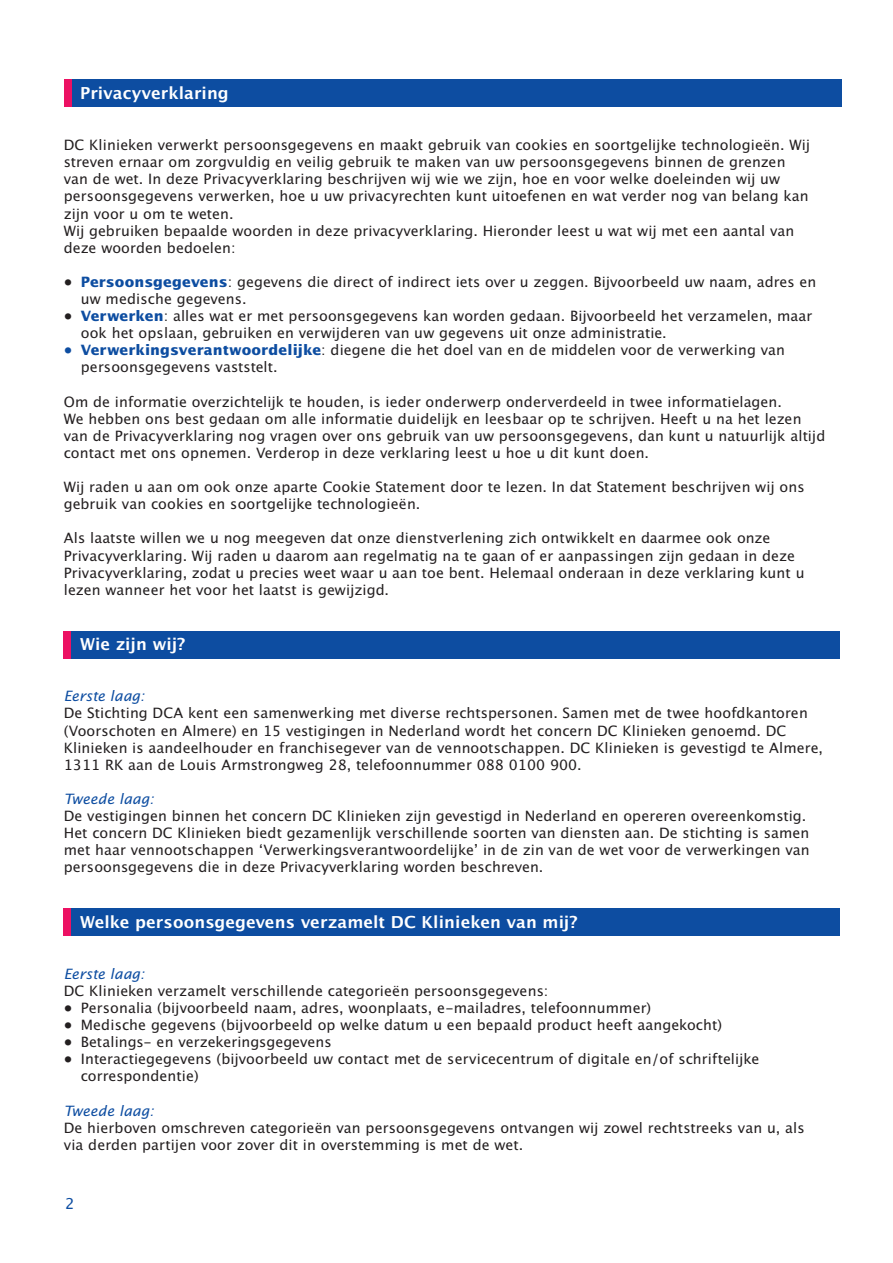
<style>
.page{position:relative;width:893px;height:1263px;background:#fff}
.page>*{position:absolute;margin:0;border:0;box-sizing:border-box;transform-origin:0 0}
.t1{font:16.5px "Lucida San Dem";letter-spacing:.005em;color:#fff}
.t2{font:15px "Lucida San Rom";color:#0d4da1}
.t3{font:14.25px/17.1px "Lucida San Rom";letter-spacing:.01em;color:#231f20}
.t4{font:14.25px "Lucida San Rom Ita";color:#0d4da1}
.s1{font-family:"Lucida San";font-weight:700;color:#0d4da1}
.s2{color:#0d4da1}
</style>
<div class="page">
<div style="left:64px;top:631px;width:776px;height:28px;background:#0d4da1"></div>
<div style="left:63px;top:631px;width:8px;height:28px;background:#ec1163"></div>
<div style="left:64px;top:908px;width:776px;height:28px;background:#0d4da1"></div>
<div style="left:63px;top:908px;width:8px;height:28px;background:#ec1163"></div>
<div style="left:65px;top:79px;width:776px;height:28px;background:#0d4da1"></div>
<div style="left:64px;top:79px;width:8px;height:28px;background:#ec1163"></div>
<p class="t1" style="left:80px;top:83px;width:150px">Privacyverklaring</p>
<p class="t3" style="left:64px;top:137px;width:748px">DC Klinieken verwerkt persoonsgegevens en maakt gebruik van cookies en soortgelijke technologieën. Wij streven ernaar om zorgvuldig en veilig gebruik te maken van uw persoonsgegevens binnen de grenzen van de wet. In deze Privacyverklaring beschrijven wij wie we zijn, hoe en voor welke doeleinden wij uw persoonsgegevens verwerken, hoe u uw privacyrechten kunt uitoefenen en wat verder nog van belang kan zijn voor u om te weten.<br>Wij gebruiken bepaalde woorden in deze privacyverklaring. Hieronder leest u wat wij met een aantal van deze woorden bedoelen:</p>
<p class="t3" style="left:81px;top:274px;width:737px;text-indent:-17px">• <span class="s1">Persoonsgegevens</span>: gegevens die direct of indirect iets over u zeggen. Bijvoorbeeld uw naam, adres en uw medische gegevens.</p>
<p class="t3" style="left:81px;top:308px;width:733px;text-indent:-17px">• <span class="s1">Verwerken</span>: alles wat er met persoonsgegevens kan worden gedaan. Bijvoorbeeld het verzamelen, maar ook het opslaan, gebruiken en verwijderen van uw gegevens uit onze administratie.</p>
<p class="t3" style="left:81px;top:342px;width:706px;text-indent:-17px"><span class="s2">•</span> <span class="s1">Verwerkingsverantwoordelijke</span>: diegene die het doel van en de middelen voor de verwerking van persoonsgegevens vaststelt.</p>
<p class="t3" style="left:64px;top:393px;width:763px">Om de informatie overzichtelijk te houden, is ieder onderwerp onderverdeeld in twee informatielagen.<br>We hebben ons best gedaan om alle informatie duidelijk en leesbaar op te schrijven. Heeft u na het lezen van de Privacyverklaring nog vragen over ons gebruik van uw persoonsgegevens, dan kunt u natuurlijk altijd contact met ons opnemen. Verderop in deze verklaring leest u hoe u dit kunt doen.</p>
<p class="t3" style="left:64px;top:479px;width:742px">Wij raden u aan om ook onze aparte Cookie Statement door te lezen. In dat Statement beschrijven wij ons gebruik van cookies en soortgelijke technologieën.</p>
<p class="t3" style="left:64px;top:530px;width:742px">Als laatste willen we u nog meegeven dat onze dienstverlening zich ontwikkelt en daarmee ook onze Privacyverklaring. Wij raden u daarom aan regelmatig na te gaan of er aanpassingen zijn gedaan in deze Privacyverklaring, zodat u precies weet waar u aan toe bent. Helemaal onderaan in deze verklaring kunt u lezen wanneer het voor het laatst is gewijzigd.</p>
<p class="t1" style="left:80px;top:634px;width:107px">Wie zijn wij?</p>
<p class="t4" style="left:64px;top:687px;width:82px">Eerste laag:</p>
<p class="t3" style="left:64px;top:705px;width:761px">De Stichting DCA kent een samenwerking met diverse rechtspersonen. Samen met de twee hoofdkantoren (Voorschoten en Almere) en 15 vestigingen in Nederland wordt het concern DC Klinieken genoemd. DC Klinieken is aandeelhouder en franchisegever van de vennootschappen. DC Klinieken is gevestigd te Almere, 1311 RK aan de Louis Armstrongweg 28, telefoonnummer 088 0100 900.</p>
<p class="t4" style="left:64px;top:790px;width:92px">Tweede laag:</p>
<p class="t3" style="left:64px;top:808px;width:747px">De vestigingen binnen het concern DC Klinieken zijn gevestigd in Nederland en opereren overeenkomstig.<br>Het concern DC Klinieken biedt gezamenlijk verschillende soorten van diensten aan. De stichting is samen met haar vennootschappen ‘Verwerkingsverantwoordelijke’ in de zin van de wet voor de verwerkingen van persoonsgegevens die in deze Privacyverklaring worden beschreven.</p>
<p class="t1" style="left:80px;top:911px;width:499px">Welke persoonsgegevens verzamelt DC Klinieken van mij?</p>
<p class="t4" style="left:64px;top:965px;width:82px">Eerste laag:</p>
<p class="t3" style="left:64px;top:982px;width:486px">DC Klinieken verzamelt verschillende categorieën persoonsgegevens:</p>
<p class="t3" style="left:64px;top:1000px;width:589px">• Personalia (bijvoorbeeld naam, adres, woonplaats, e-mailadres, telefoonnummer)</p>
<p class="t3" style="left:64px;top:1017px;width:660px">• Medische gegevens (bijvoorbeeld op welke datum u een bepaald product heeft aangekocht)</p>
<p class="t3" style="left:64px;top:1034px;width:270px">• Betalings- en verzekeringsgegevens</p>
<p class="t3" style="left:81px;top:1051px;width:680px;text-indent:-17px">• Interactiegegevens (bijvoorbeeld uw contact met de servicecentrum of digitale en/of schriftelijke correspondentie)</p>
<p class="t4" style="left:64px;top:1102px;width:92px">Tweede laag:</p>
<p class="t3" style="left:64px;top:1119px;width:742px">De hierboven omschreven categorieën van persoonsgegevens ontvangen wij zowel rechtstreeks van u, als via derden partijen voor zover dit in overstemming is met de wet.</p>
<p class="t2" style="left:65px;top:1194px;width:11px">2</p>
</div>
